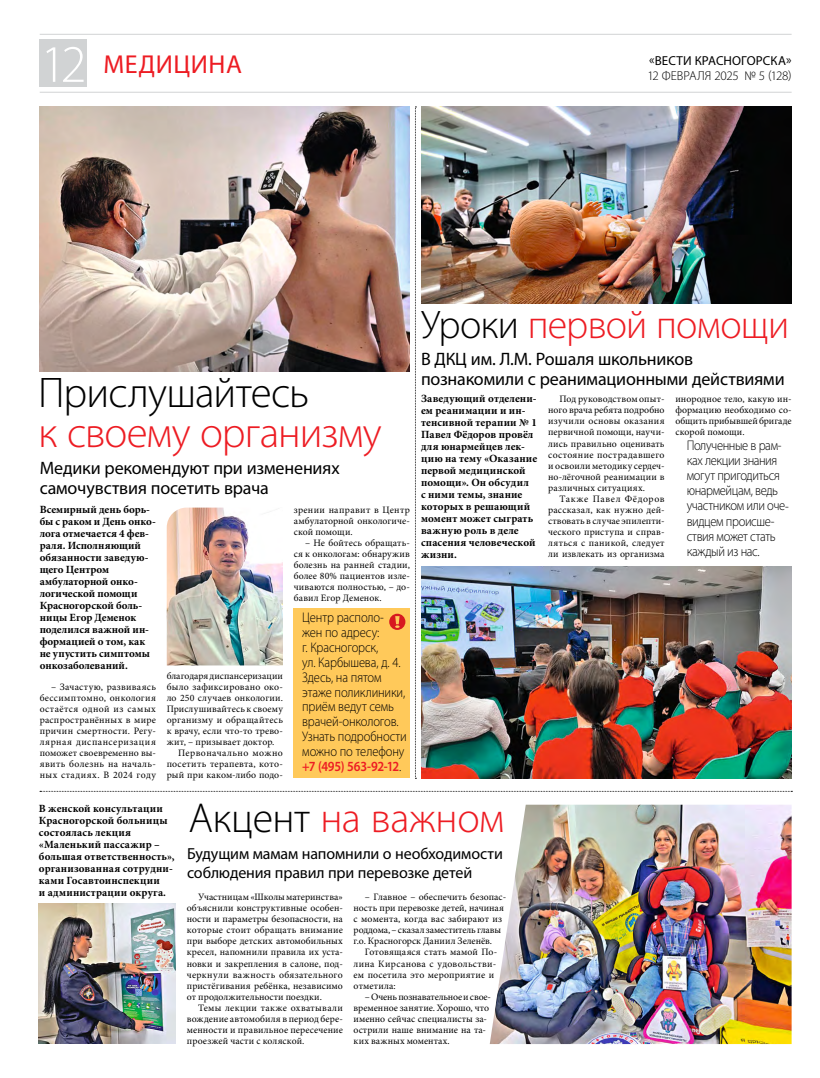
<style>
.page{position:relative;width:820px;height:1078px;background:#fff}
.page>*{position:absolute;margin:0;border:0;box-sizing:border-box;transform-origin:0 0}
.t1{font:300 53px "Myriad Pro";color:#fff}
.t2{font:300 43px "Myriad Pro";letter-spacing:-.02em;color:#ed1c23}
.t3{font:300 43px "Myriad Pro";letter-spacing:-.02em;color:#000}
.t4{font:300 42px "Myriad Pro";letter-spacing:-.005em;color:#ed1c23}
.t5{font:300 40px "Myriad Pro";letter-spacing:-.02em;color:#ed1c23}
.t6{font:26px "Myriad Pro";letter-spacing:.02em;color:#ed1c23}
.t7{font:18px/20px "Myriad Pro";letter-spacing:-.01em;color:#000}
.t8{font:16px/19px "Myriad Pro";letter-spacing:-.01em;color:#000}
.t9{font:300 14px/14.9px "Myriad Pro";letter-spacing:-.02em;color:#000;scale:.9 1}
.t10{font:300 13px "Myriad Pro";letter-spacing:-.02em;color:#000}
.t11{font:13px "Myriad Pro";letter-spacing:.01em;color:#000}
.t12{font:700 11px/12px "Minion Pro";letter-spacing:.01em;color:#000}
.t13{font:9.8px/11.1px "Minion Pro";letter-spacing:.01em;color:#000;text-align:justify}
.t14{font:9.8px "Minion Pro";letter-spacing:.03em;color:#000}
.t15{font:9.8px "Minion Pro";letter-spacing:.04em;color:#000}
.s1{font-weight:600;color:#ed1c23}
.s2{color:#000}
</style>
<div class="page">
<hr style="left:40px;top:92px;width:751px;height:1px;background:#d1d3d4">
<hr style="left:40px;top:34px;width:751px;height:1px;background:#d1d3d4">
<div style="left:40px;top:40px;width:47px;height:47px;background:#d1d3d4"></div>
<div style="left:293px;top:608px;width:117px;height:170px;background:#ffc95a"></div>
<img style="left:40px;top:107px;width:370px;height:264px">
<img style="left:167px;top:507px;width:116px;height:158px">
<svg style="left:389px;top:613px;width:16px;height:16px"></svg>
<img style="left:421px;top:107px;width:370px;height:196px">
<img style="left:421px;top:566px;width:370px;height:212px">
<svg style="left:40px;top:790px;width:752px;height:1px"></svg>
<img style="left:39px;top:903px;width:137px;height:140px">
<img style="left:490px;top:804px;width:301px;height:239px">
<svg style="left:415px;top:107px;width:1px;height:671px"></svg>
<h1 class="t1" style="left:40px;top:32px;width:48px">12</h1>
<h3 class="t11" style="left:649px;top:53px;width:144px">«ВЕСТИ КРАСНОГОРСКА»</h3>
<h3 class="t6" style="left:103px;top:48px;width:140px">МЕДИЦИНА</h3>
<h3 class="t10" style="left:647px;top:68px;width:146px">12 ФЕВРАЛЯ 2025 № 5 (128)</h3>
<h2 class="t3" style="left:38px;top:366px;width:272px">Прислушайтесь</h2>
<h2 class="t2" style="left:38px;top:406px;width:345px">к своему организму</h2>
<h3 class="t7" style="left:40px;top:457px;width:301px">Медики рекомендуют при изменениях самочувствия посетить врача</h3>
<p class="t12" style="left:40px;top:503px;width:118px">Всемирный день борь&shy;бы с раком и День онко&shy;лога отмечается 4 фев&shy;раля. Исполняющий обязанности заведую&shy;щего Центром амбулаторной онко&shy;логической помощи<br>Красногорской боль&shy;ницы Егор Деменок поделился важной ин&shy;формацией о том, как не упустить симптомы онкозаболеваний.</p>
<p class="t13" style="left:40px;top:681px;width:118px;text-indent:11px">– Зачастую, развиваясь бессимптомно, онкология остаётся одной из самых распространённых в мире причин смертности. Регу&shy;лярная диспансеризация поможет своевременно вы&shy;явить болезнь на началь&shy;ных стадиях. В 2024 году</p>
<p class="t13" style="left:167px;top:670px;width:118px">благодаря диспансеризации</p>
<p class="t13" style="left:167px;top:681px;width:118px">было зафиксировано око-</p>
<p class="t13" style="left:167px;top:692px;width:118px">ло 250 случаев онкологии.</p>
<p class="t13" style="left:167px;top:703px;width:118px">Прислушивайтесь к своему</p>
<p class="t14" style="left:167px;top:713px;width:118px">организму и обращайтесь</p>
<p class="t13" style="left:167px;top:725px;width:118px">к врачу, если что-то трево-</p>
<p class="t13" style="left:167px;top:736px;width:109px">жит, – призывает доктор.</p>
<p class="t15" style="left:178px;top:746px;width:106px">Первоначально можно</p>
<p class="t14" style="left:167px;top:757px;width:118px">посетить терапевта, кото-</p>
<p class="t13" style="left:167px;top:769px;width:118px">рый при каком-либо подо-</p>
<p class="t13" style="left:293px;top:504px;width:118px">зрении направит в Центр амбулаторной онкологиче&shy;ской помощи.</p>
<p class="t13" style="left:293px;top:537px;width:118px;text-indent:11px">– Не бойтесь обращать&shy;ся к онкологам: обнаружив болезнь на ранней стадии, более 80% пациентов изле&shy;чиваются полностью, – до&shy;бавил Егор Деменок.</p>
<h3 class="t9" style="left:302px;top:609px;width:118px">Центр располо&shy;жен по адресу:<br>г. Красногорск,<br>ул. Карбышева, д. 4.<br>Здесь, на пятом этаже поликлиники, приём ведут семь врачей-онкологов.<br>Узнать подробности можно по телефону <span class="s1">+7 (495) 563-92-12</span>.</h3>
<h3 class="t5" style="left:421px;top:300px;width:369px"><span class="s2">Уроки</span> первой помощи</h3>
<h3 class="t7" style="left:421px;top:349px;width:365px">В ДКЦ им. Л.М. Рошаля школьников познакомили с реанимационными действиями</h3>
<p class="t12" style="left:421px;top:392px;width:118px">Заведующий отделени&shy;ем реанимации и ин&shy;тенсивной терапии № 1<br>Павел Фёдоров провёл для юнармейцев лек&shy;цию на тему «Оказание первой медицинской помощи». Он обсудил<br>с ними темы, знание которых в решающий момент может сыграть важную роль в деле спасения человеческой жизни.</p>
<p class="t13" style="left:548px;top:393px;width:118px;text-indent:11px">Под руководством опыт&shy;ного врача ребята подробно изучили основы оказания первичной помощи, научи&shy;лись правильно оценивать состояние пострадавшего и освоили методику сердеч&shy;но-лёгочной реанимации в различных ситуациях.</p>
<p class="t13" style="left:548px;top:493px;width:118px;text-indent:11px">Также Павел Фёдоров рассказал, как нужно дей&shy;ствовать в случае эпилепти&shy;ческого приступа и справ&shy;ляться с паникой, следует ли извлекать из организма</p>
<p class="t13" style="left:675px;top:393px;width:118px">инородное тело, какую ин&shy;формацию необходимо со&shy;общить прибывшей бригаде скорой помощи.</p>
<h3 class="t9" style="left:686px;top:438px;width:115px">Полученные в рам&shy;ках лекции знания могут пригодиться юнармейцам, ведь участником или оче&shy;видцем происше&shy;ствия может стать каждый из нас.</h3>
<p class="t12" style="left:39px;top:801px;width:137px">В женской консультации<br>Красногорской больницы состоялась лекция «Маленький пассажир – большая ответственность», организованная сотрудни&shy;ками Госавтоинспекции<br>и администрации округа.</p>
<h3 class="t4" style="left:188px;top:792px;width:317px"><span class="s2">Акцент</span> на важном</h3>
<h3 class="t8" style="left:187px;top:843px;width:317px">Будущим мамам напомнили о необходимости соблюдения правил при перевозке детей</h3>
<p class="t13" style="left:187px;top:891px;width:157px;text-indent:11px">Участницам «Школы материнства» объяснили конструктивные особен&shy;ности и параметры безопасности, на которые стоит обращать внимание при выборе детских автомобильных кресел, напомнили правила их уста&shy;новки и закрепления в салоне, под&shy;черкнули важность обязательного пристёгивания ребёнка, независимо от продолжительности поездки.</p>
<p class="t13" style="left:187px;top:1001px;width:157px;text-indent:11px">Темы лекции также охватывали вождение автомобиля в период бере&shy;менности и правильное пересечение проезжей части с коляской.</p>
<p class="t13" style="left:353px;top:891px;width:154px;text-align:left;text-indent:11px">– Главное – обеспечить безопас&shy;ность при перевозке детей, начиная с момента, когда вас забирают из роддома, – сказал заместитель главы г.о. Красногорск Даниил Зеленёв.</p>
<p class="t13" style="left:353px;top:946px;width:145px;text-align:left;text-indent:11px">Готовящаяся стать мамой По&shy;лина Кирсанова с удовольстви&shy;ем посетила это мероприятие и отметила:</p>
<p class="t13" style="left:353px;top:990px;width:139px;text-align:left;text-indent:11px">– Очень познавательное и свое&shy;временное занятие. Хорошо, что именно сейчас специалисты за&shy;острили наше внимание на та&shy;ких важных моментах.</p>
</div>
